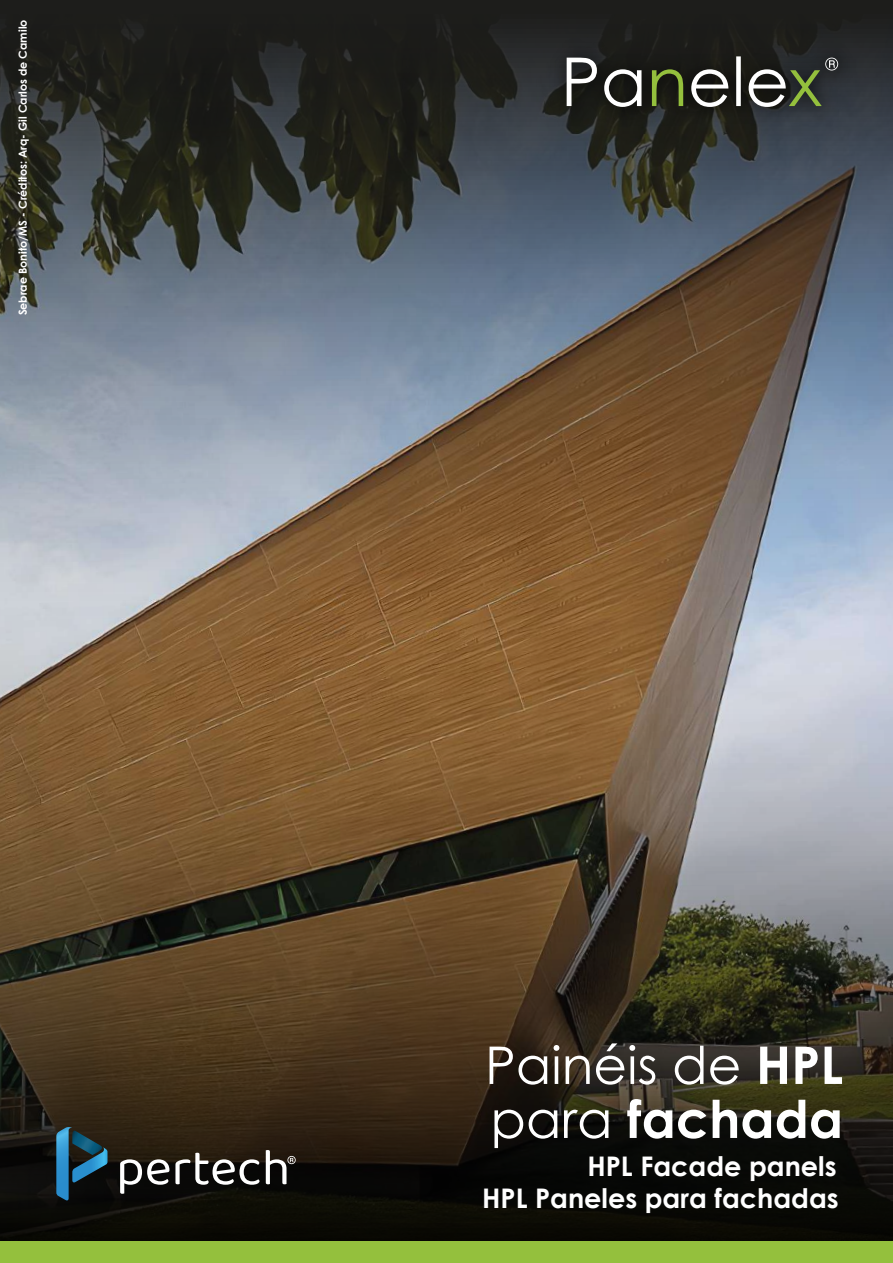
<style>
.page{position:relative;width:893px;height:1263px;background:#fff}
.page>*{position:absolute;margin:0;border:0;box-sizing:border-box;transform-origin:0 0}
.t1{font:51.9px/54px "Century Gothic";color:#fff}
.t2{font:700 27px "Century Gothic";color:#fff}
.t3{font:700 11.1px "Century Gothic";color:#fff}
.s1{font-weight:700}
</style>
<div class="page">
<img style="left:0;top:0;width:893px;height:1242px">
<div style="left:0;top:1242px;width:893px;height:21px;background:#94c03d"></div>
<img style="left:546px;top:36px;width:318px;height:97px">
<svg style="left:567px;top:58px;width:74px;height:49px"></svg>
<svg style="left:652px;top:69px;width:31px;height:37px"></svg>
<svg style="left:691px;top:56px;width:147px;height:51px;background:#4d5049"></svg>
<svg style="left:120px;top:1159px;width:49px;height:35px"></svg>
<svg style="left:175px;top:1153px;width:84px;height:32px"></svg>
<svg style="left:266px;top:1150px;width:30px;height:34px"></svg>
<svg style="left:56px;top:1127px;width:51px;height:74px;background:#1e485e"></svg>
<p class="t3" style="left:14px;top:315px;width:297px;rotate:-90deg">Sebrae Bonito/MS - Créditos: Arq- Gil Carlos de Camilo</p>
<h1 class="t1" style="left:485px;top:1037px;width:360px">Painéis de <span class="s1">HPL </span>para <span class="s1">fachada</span></h1>
<h2 class="t2" style="left:587px;top:1145px;width:251px">HPL Facade panels</h2>
<h2 class="t2" style="left:482px;top:1178px;width:358px">HPL Paneles para fachadas</h2>
</div>
